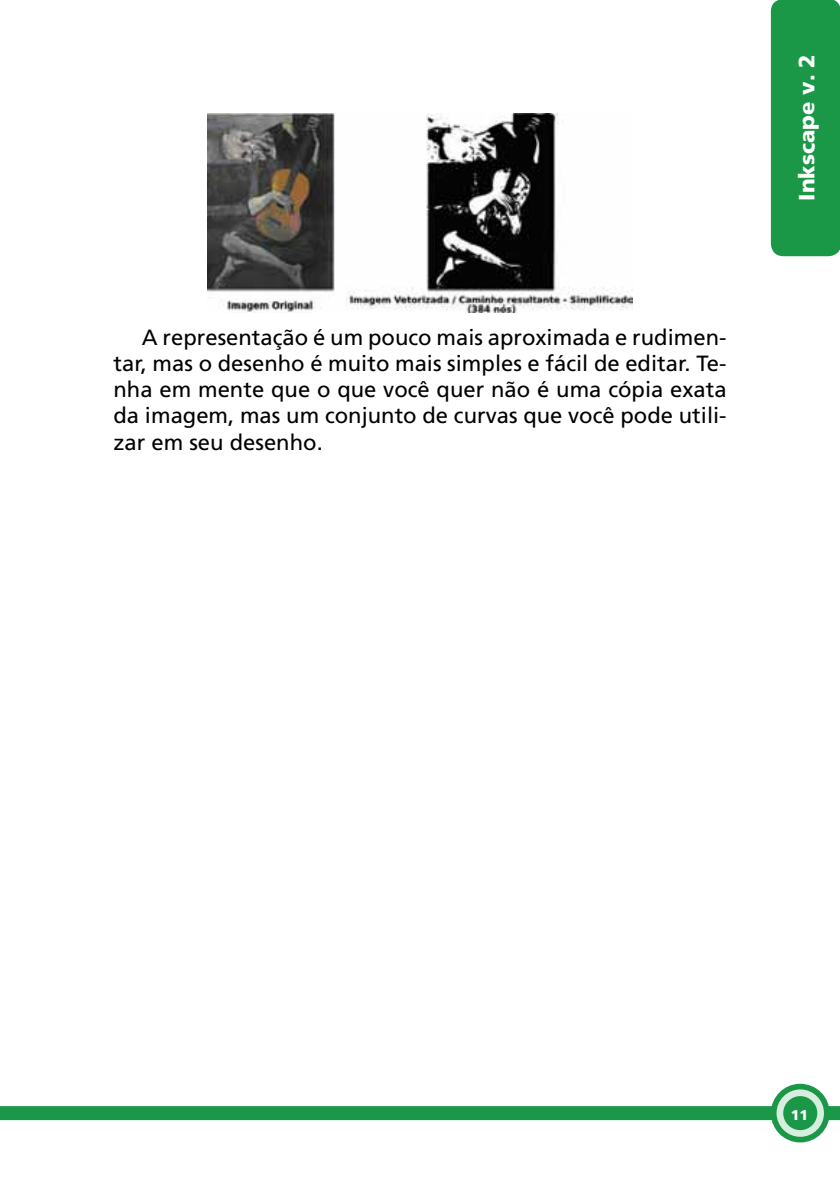
<style>
.page{position:relative;width:840px;height:1191px;background:#fff}
.page>*{position:absolute;margin:0;border:0;box-sizing:border-box;transform-origin:0 0}
.t1{font:22px/26px "Frutiger LT Std";color:#000;text-align:justify}
.t2{font:900 22px "Frutiger";color:#fff}
.t3{font:900 14px "Frutiger";color:#fff}
</style>
<div class="page">
<div style="left:771px;top:0;width:68px;height:255px;background:#1b9748;border-radius:11px"></div>
<div style="left:770px;top:0;width:69px;height:256px;border:2px solid #1b9748;border-radius:11px"></div>
<div style="left:0;top:1106px;width:839px;height:14px;background:#1b9748"></div>
<svg style="left:771px;top:1084px;width:57px;height:57px"></svg>
<div style="left:770px;top:1083px;width:59px;height:59px;border:2px solid #1b9748;border-radius:50%"></div>
<div style="left:777px;top:1090px;width:45px;height:45px;background:#d7eddd;border-radius:50%"></div>
<div style="left:776px;top:1089px;width:47px;height:47px;border:2px solid #d7eddd;border-radius:50%"></div>
<div style="left:782px;top:1096px;width:34px;height:34px;background:#1b9748;border-radius:50%"></div>
<img style="left:207px;top:113px;width:425px;height:199px">
<p class="t1" style="left:113px;top:325px;width:614px;text-indent:28px">A representação é um pouco mais aproximada e rudimen&shy;tar, mas o desenho é muito mais simples e fácil de editar. Te&shy;nha em mente que o que você quer não é uma cópia exata da imagem, mas um conjunto de curvas que você pode utili&shy;zar em seu desenho.</p>
<p class="t2" style="left:792px;top:201px;width:148px;rotate:-90deg">Inkscape v. 2</p>
<p class="t3" style="left:790px;top:1106px;width:19px">11</p>
</div>
